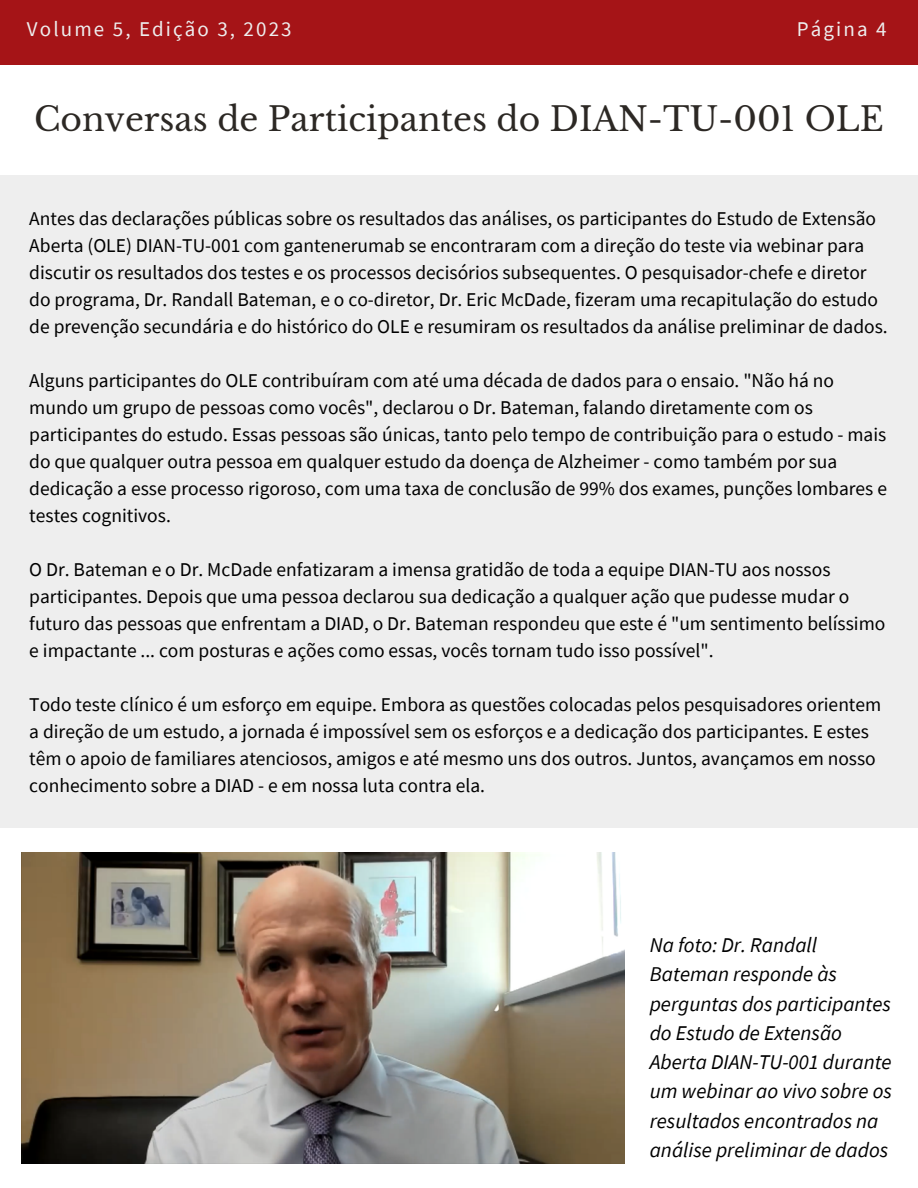
<style>
.page{position:relative;width:918px;height:1188px;background:#fff}
.page>*{position:absolute;margin:0;border:0;box-sizing:border-box;transform-origin:0 0}
.t1{font:33px "Libre Baskerville";color:#2c2824}
.t2{font:italic 21px/29.2px "Source Sans Pro";color:#000}
.t3{font:21px "Source Sans Pro";letter-spacing:.1em;color:#eee}
.t4{font:19.5px/27px "Source Sans Pro";color:#000}
</style>
<div class="page">
<div style="left:0;top:0;width:918px;height:64px;background:#a51417"></div>
<div style="left:0;top:176px;width:918px;height:652px;background:#eee"></div>
<img style="left:21px;top:852px;width:603px;height:312px">
<p class="t3" style="left:27px;top:15px;width:266px">Volume 5, Edição 3, 2023</p>
<p class="t3" style="left:797px;top:15px;width:91px">Página 4</p>
<p class="t1" style="left:34px;top:99px;width:851px">Conversas de Participantes do DIAN-TU-001 OLE</p>
<p class="t4" style="left:29px;top:205px;width:860px">Antes das declarações públicas sobre os resultados das análises, os participantes do Estudo de Extensão Aberta (OLE) DIAN-TU-001 com gantenerumab se encontraram com a direção do teste via webinar para discutir os resultados dos testes e os processos decisórios subsequentes. O pesquisador-chefe e diretor do programa, Dr. Randall Bateman, e o co-diretor, Dr. Eric McDade, fizeram uma recapitulação do estudo de prevenção secundária e do histórico do OLE e resumiram os resultados da análise preliminar de dados.</p>
<p class="t4" style="left:29px;top:367px;width:859px">Alguns participantes do OLE contribuíram com até uma década de dados para o ensaio. "Não há no mundo um grupo de pessoas como vocês", declarou o Dr. Bateman, falando diretamente com os participantes do estudo. Essas pessoas são únicas, tanto pelo tempo de contribuição para o estudo - mais do que qualquer outra pessoa em qualquer estudo da doença de Alzheimer - como também por sua dedicação a esse processo rigoroso, com uma taxa de conclusão de 99% dos exames, punções lombares e testes cognitivos.</p>
<p class="t4" style="left:29px;top:556px;width:858px">O Dr. Bateman e o Dr. McDade enfatizaram a imensa gratidão de toda a equipe DIAN-TU aos nossos participantes. Depois que uma pessoa declarou sua dedicação a qualquer ação que pudesse mudar o futuro das pessoas que enfrentam a DIAD, o Dr. Bateman respondeu que este é "um sentimento belíssimo e impactante ... com posturas e ações como essas, vocês tornam tudo isso possível".</p>
<p class="t4" style="left:29px;top:691px;width:854px">Todo teste clínico é um esforço em equipe. Embora as questões colocadas pelos pesquisadores orientem a direção de um estudo, a jornada é impossível sem os esforços e a dedicação dos participantes. E estes têm o apoio de familiares atenciosos, amigos e até mesmo uns dos outros. Juntos, avançamos em nosso conhecimento sobre a DIAD - e em nossa luta contra ela.</p>
<p class="t2" style="left:650px;top:930px;width:244px">Na foto: Dr. Randall<br>Bateman responde às perguntas dos participantes do Estudo de Extensão<br>Aberta DIAN-TU-001 durante um webinar ao vivo sobre os resultados encontrados na análise preliminar de dados</p>
</div>
